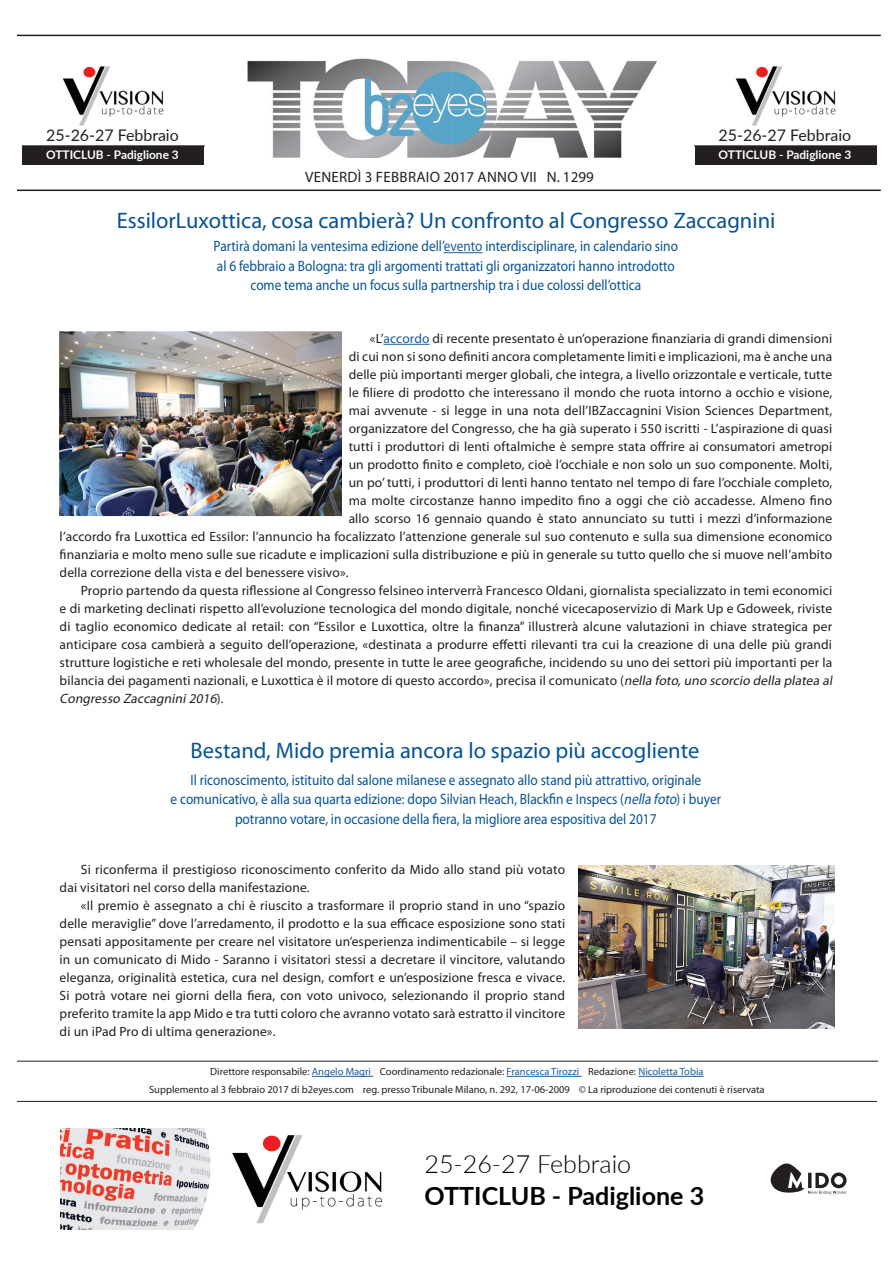
<style>
.page{position:relative;width:893px;height:1263px;background:#fff}
.page>*{position:absolute;margin:0;border:0;box-sizing:border-box;transform-origin:0 0}
.t1{font:700 25.05px "Lato";color:#000001}
.t2{font:300 25.05px "Lato";color:#000001}
.t3{font:22.5px "Myriad Pro";color:#075394}
.t4{font:15.9px "Lato";color:#231f20}
.t5{font:15px/19.5px "Myriad Pro";color:#075394;text-align:center;scale:.89 1}
.t6{font:15px "Myriad Pro";letter-spacing:.02em;color:#231f20}
.t7{font:13.5px/18px "Myriad Pro";letter-spacing:.01em;color:#231f20}
.t8{font:italic 13.5px "Myriad Pro";color:#231f20}
.t9{font:700 11.85px "Lato";color:#fff}
.t10{font:10.5px/18px "Myriad Pro";color:#231f20;text-align:center}
.s1{color:#175d9e}
.s2{font-style:italic}
.s3{font-style:normal}
</style>
<div class="page">
<img style="left:247px;top:58px;width:410px;height:99px">
<hr style="left:17px;top:1101px;width:860px;height:1px;background:#231f20">
<hr style="left:312px;top:1076px;width:61px;height:1px;background:#175d9e">
<hr style="left:507px;top:1076px;width:75px;height:1px;background:#175d9e">
<hr style="left:638px;top:1076px;width:65px;height:1px;background:#175d9e">
<div style="left:695px;top:145px;width:181px;height:19px;background:#231f20"></div>
<img style="left:735px;top:66px;width:101px;height:60px">
<div style="left:22px;top:145px;width:182px;height:19px;background:#231f20"></div>
<img style="left:62px;top:66px;width:102px;height:60px">
<hr style="left:17px;top:190px;width:864px;height:1px;background:#231f20">
<hr style="left:17px;top:35px;width:864px;height:1px;background:#231f20">
<hr style="left:17px;top:1061px;width:861px;height:1px;background:#231f20">
<img style="left:60px;top:1128px;width:85px;height:101px">
<svg style="left:145px;top:1128px;width:66px;height:101px;background:#d8ced0"></svg>
<img style="left:232px;top:1135px;width:150px;height:89px">
<svg style="left:770px;top:1163px;width:77px;height:32px"></svg>
<hr style="left:444px;top:252px;width:38px;height:1px;background:#175d9e">
<img style="left:579px;top:866px;width:255px;height:162px">
<div style="left:572px;top:859px;width:269px;height:176px;border:6px solid #fff"></div>
<img style="left:60px;top:332px;width:281px;height:183px">
<div style="left:53px;top:325px;width:296px;height:197px;border:6px solid #fff"></div>
<p class="t4" style="left:46px;top:124px;width:134px">25-26-27 Febbraio</p>
<p class="t9" style="left:46px;top:146px;width:134px">OTTICLUB - Padiglione 3</p>
<p class="t6" style="left:305px;top:167px;width:184px">venerdì 3 febbraio 2017 ANNO</p>
<p class="t6" style="left:521px;top:167px;width:6px">VII</p>
<p class="t6" style="left:547px;top:167px;width:49px">N. 1299</p>
<p class="t4" style="left:719px;top:124px;width:134px">25-26-27 Febbraio</p>
<p class="t9" style="left:719px;top:146px;width:134px">OTTICLUB - Padiglione 3</p>
<h2 class="t3" style="left:117px;top:207px;width:660px">EssilorLuxottica, cosa cambierà? Un confronto al Congresso Zaccagnini</h2>
<p class="t5" style="left:214px;top:236px;width:523px">Partirà domani la ventesima edizione dell’<span class="s1">evento</span> interdisciplinare, in calendario sino al 6 febbraio a Bologna: tra gli argomenti trattati gli organizzatori hanno introdotto come tema anche un focus sulla partnership tra i due colossi dell’ottica</p>
<p class="t7" style="left:370px;top:329px;width:464px">«L’<span class="s1">accordo</span> di recente presentato è un’operazione finanziaria di grandi dimensioni</p>
<p class="t7" style="left:349px;top:347px;width:485px">di cui non si sono definiti ancora completamente limiti e implicazioni, ma è anche una</p>
<p class="t7" style="left:349px;top:365px;width:485px">delle più importanti merger globali, che integra, a livello orizzontale e verticale, tutte</p>
<p class="t7" style="left:349px;top:383px;width:485px">le filiere di prodotto che interessano il mondo che ruota intorno a occhio e visione,</p>
<p class="t7" style="left:349px;top:401px;width:485px">mai avvenute - si legge in una nota dell’IBZaccagnini Vision Sciences Department,</p>
<p class="t7" style="left:349px;top:419px;width:485px">organizzatore del Congresso, che ha già superato i 550 iscritti - L’aspirazione di quasi</p>
<p class="t7" style="left:349px;top:437px;width:485px">tutti i produttori di lenti oftalmiche è sempre stata offrire ai consumatori ametropi</p>
<p class="t7" style="left:349px;top:455px;width:485px">un prodotto finito e completo, cioè l’occhiale e non solo un suo componente. Molti,</p>
<p class="t7" style="left:349px;top:473px;width:485px">un po’ tutti, i produttori di lenti hanno tentato nel tempo di fare l’occhiale completo,</p>
<p class="t7" style="left:349px;top:491px;width:485px">ma molte circostanze hanno impedito fino a oggi che ciò accadesse. Almeno fino</p>
<p class="t7" style="left:349px;top:509px;width:485px">allo scorso 16 gennaio quando è stato annunciato su tutti i mezzi d’informazione</p>
<p class="t7" style="left:60px;top:527px;width:774px">l’accordo fra Luxottica ed Essilor: l’annuncio ha focalizzato l’attenzione generale sul suo contenuto e sulla sua dimensione economico</p>
<p class="t7" style="left:60px;top:545px;width:774px">finanziaria e molto meno sulle sue ricadute e implicazioni sulla distribuzione e più in generale su tutto quello che si muove nell’ambito</p>
<p class="t7" style="left:60px;top:563px;width:290px">della correzione della vista e del benessere visivo».</p>
<p class="t7" style="left:81px;top:581px;width:753px">Proprio partendo da questa riflessione al Congresso felsineo interverrà Francesco Oldani, giornalista specializzato in temi economici</p>
<p class="t7" style="left:60px;top:599px;width:774px">e di marketing declinati rispetto all’evoluzione tecnologica del mondo digitale, nonché vicecaposervizio di Mark Up e Gdoweek, riviste</p>
<p class="t7" style="left:60px;top:617px;width:774px">di taglio economico dedicate al retail: con “Essilor e Luxottica, oltre la finanza” illustrerà alcune valutazioni in chiave strategica per</p>
<p class="t7" style="left:60px;top:635px;width:774px">anticipare cosa cambierà a seguito dell’operazione, «destinata a produrre effetti rilevanti tra cui la creazione di una delle più grandi</p>
<p class="t7" style="left:60px;top:653px;width:774px">strutture logistiche e reti wholesale del mondo, presente in tutte le aree geografiche, incidendo su uno dei settori più importanti per la</p>
<p class="t7" style="left:60px;top:671px;width:777px">bilancia dei pagamenti nazionali, e Luxottica è il motore di questo accordo», precisa il comunicato (<span class="s2">nella foto,uno scorcio della platea al</span></p>
<p class="t8" style="left:60px;top:690px;width:166px">Congresso Zaccagnini2016<span class="s3">) .</span></p>
<h2 class="t3" style="left:191px;top:737px;width:510px">Bestand, Mido premia ancora lo spazio più accogliente</h2>
<p class="t5" style="left:171px;top:769px;width:620px">I l riconoscimento, istituito dal salone milanese e assegnato allo stand più attrattivo, originale<br>e comunicativo, è alla sua quarta edizione: dopo Silvian Heach, Blackfin e I nspecs (<span class="s2">nella foto</span>) i buyer potranno votare, in occasione della fiera, la migliore area espositiva del 2017</p>
<p class="t7" style="left:60px;top:860px;width:507px;text-indent:21px">Si riconferma il prestigioso riconoscimento conferito da Mido allo stand più votato dai visitatori nel corso della manifestazione.</p>
<p class="t7" style="left:60px;top:896px;width:507px;text-align:justify;text-indent:21px">«I l premio è assegnato a chi è riuscito a trasformare il proprio stand in uno “spazio delle meraviglie” dove l’arredamento, il prodotto e la sua efficace esposizione sono stati pensati appositamente per creare nel visitatore un’esperienza indimenticabile – si legge in un comunicato di Mido - Saranno i visitatori stessi a decretare il vincitore, valutando eleganza, originalità estetica, cura nel design, comfort e un’esposizione fresca e vivace.<br>Si potrà votare nei giorni della fiera, con voto univoco, selezionando il proprio stand preferito tramite la app Mido e tra tutti coloro che avranno votato sarà estratto il vincitore di un iPad Pro di ultima generazione».</p>
<p class="t10" style="left:149px;top:1062px;width:617px">Direttore responsabile: <span class="s1">Angelo Magri</span> Coordinamento redazionale: <span class="s1">Francesca Tirozzi</span> Redazione: <span class="s1">N icoletta Tobia<br></span>Supplemento al 3 febbraio 2017 di b2eyes.com reg. presso Tribunale Milano, n. 292, 17-06-2009 © La riproduzione dei contenuti è riservata</p>
<h1 class="t2" style="left:424px;top:1146px;width:208px">25-26-27 Febbraio</h1>
<h1 class="t1" style="left:424px;top:1177px;width:281px">OTTICLUB - Padiglione 3</h1>
</div>
